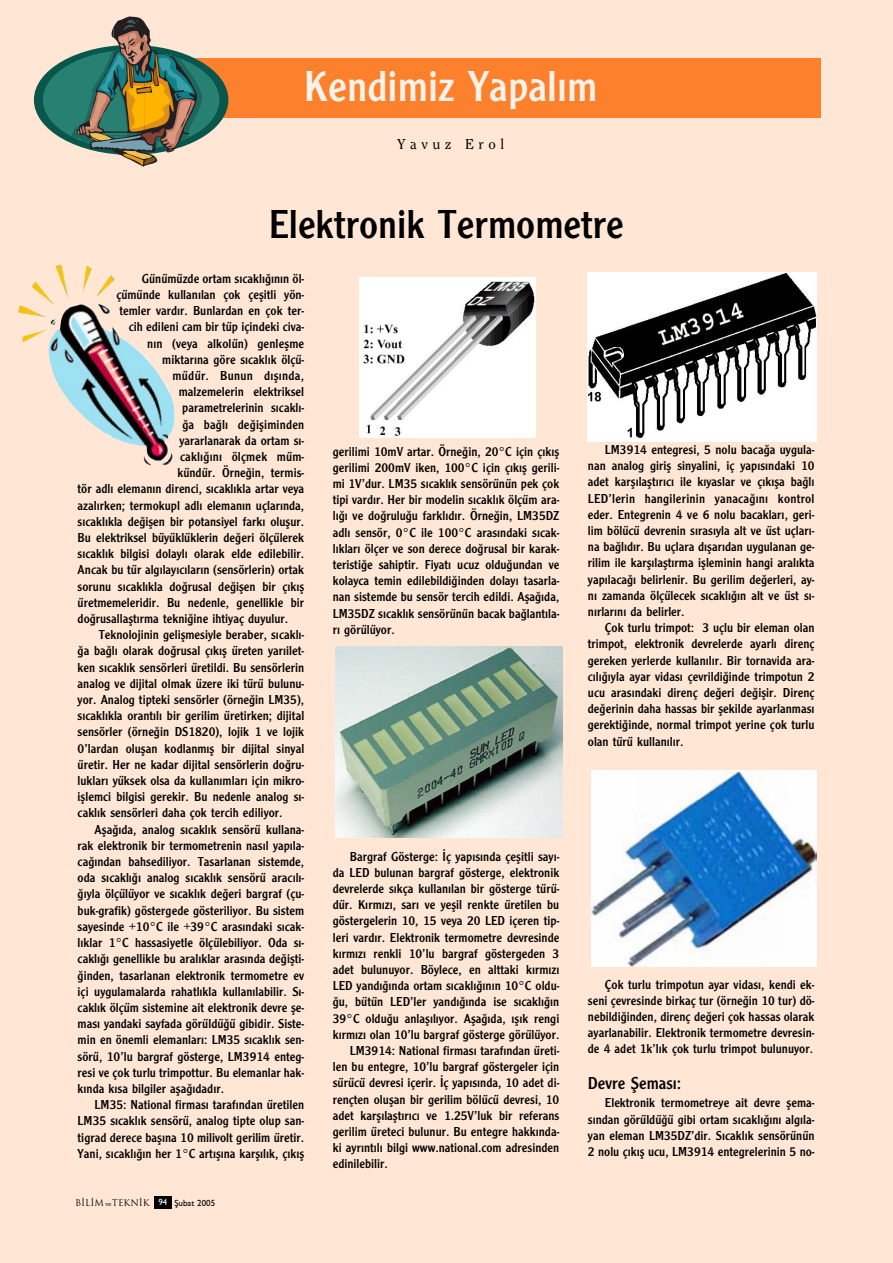
<style>
.page{position:relative;width:893px;height:1263px;background:#ffe6d5}
.page>*{position:absolute;margin:0;border:0;box-sizing:border-box;transform-origin:0 0}
.t1{font:45px "Clearface Gothic";color:#fff2ea}
.t2{font:42px "Clearface Gothic";color:#000}
.t3{font:18px "Clearface Gothic";color:#000}
.t4{font:500 15px "Clearface";letter-spacing:.3em;color:#000}
.t5{font:13.5px/16.2px "Clearface Gothic";color:#000;text-align:justify}
.t6{font:13.5px "Clearface Gothic";letter-spacing:.02em;color:#000}
.t7{font:9px "Trajan Plain";color:#000}
.s1{font-family:"Bookman Old Style";font-size:6px}
.s2{font-family:"Gill Sans";font-weight:500;color:#fff}
.s3{font-family:"Gill Sans";font-weight:500}
</style>
<div class="page">
<div style="left:81px;top:58px;width:740px;height:59px;background:#fd802c"></div>
<div style="left:34px;top:45px;width:194px;height:110px;background:#09564d;border-radius:50%"></div>
<div style="left:43px;top:50px;width:176px;height:100px;background:#278071;border-radius:50%"></div>
<svg style="left:71px;top:16px;width:132px;height:151px"></svg>
<div style="left:154px;top:1196px;width:17px;height:13px;background:#000"></div>
<img style="left:18px;top:264px;width:157px;height:202px">
<img style="left:359px;top:277px;width:176px;height:160px">
<img style="left:335px;top:647px;width:227px;height:190px">
<img style="left:587px;top:273px;width:229px;height:169px">
<img style="left:592px;top:771px;width:224px;height:196px">
<h1 class="t1" style="left:304px;top:59px;width:295px">Kendimiz Yapal›m</h1>
<p class="t4" style="left:397px;top:135px;width:109px">Yavuz Erol</p>
<h2 class="t2" style="left:269px;top:199px;width:357px">Elektronik Termometre</h2>
<p class="t5" style="left:142px;top:270px;width:164px">Günümüzde ortam s›cakl›¤›n›n öl-</p>
<p class="t5" style="left:116px;top:286px;width:189px">çümünde kullan›lan çok çeflitli yön-</p>
<p class="t5" style="left:119px;top:302px;width:186px">temler vard›r. Bunlardan en çok ter-</p>
<p class="t5" style="left:129px;top:319px;width:177px">cih edileni cam bir tüp içindeki civa-</p>
<p class="t5" style="left:147px;top:335px;width:158px">n›n (veya alkolün) genleflme</p>
<p class="t5" style="left:162px;top:351px;width:144px">miktar›na göre s›cakl›k ölçü-</p>
<p class="t6" style="left:173px;top:367px;width:133px">müdür. Bunun d›fl›nda,</p>
<p class="t5" style="left:179px;top:383px;width:127px">malzemelerin elektriksel</p>
<p class="t5" style="left:182px;top:400px;width:124px">parametrelerinin s›cakl›-</p>
<p class="t5" style="left:182px;top:416px;width:123px">¤a ba¤l› de¤ifliminden</p>
<p class="t5" style="left:179px;top:432px;width:126px">yararlanarak da ortam s›-</p>
<p class="t5" style="left:180px;top:448px;width:126px">cakl›¤›n› ölçmek müm-</p>
<p class="t5" style="left:177px;top:464px;width:128px">kündür. Örne¤in, termis-</p>
<p class="t5" style="left:78px;top:481px;width:228px">tör adl› eleman›n direnci, s›cakl›kla artar veya</p>
<p class="t5" style="left:78px;top:497px;width:228px">azal›rken; termokupl adl› eleman›n uçlar›nda,</p>
<p class="t5" style="left:78px;top:513px;width:228px">s›cakl›kla de¤iflen bir potansiyel fark› oluflur.</p>
<p class="t5" style="left:78px;top:529px;width:228px">Bu elektriksel büyüklüklerin de¤eri ölçülerek</p>
<p class="t5" style="left:78px;top:545px;width:228px">s›cakl›k bilgisi dolayl› olarak elde edilebilir.</p>
<p class="t5" style="left:78px;top:562px;width:228px">Ancak bu tür alg›lay›c›lar›n (sensörlerin) ortak</p>
<p class="t5" style="left:78px;top:578px;width:228px">sorunu s›cakl›kla do¤rusal de¤iflen bir ç›k›fl</p>
<p class="t5" style="left:78px;top:594px;width:228px">üretmemeleridir. Bu nedenle, genellikle bir</p>
<p class="t5" style="left:78px;top:610px;width:212px">do¤rusallaflt›rma tekni¤ine ihtiyaç duyulur.</p>
<p class="t5" style="left:99px;top:626px;width:207px">Teknolojinin geliflmesiyle beraber, s›cakl›-</p>
<p class="t5" style="left:78px;top:643px;width:228px">¤a ba¤l› olarak do¤rusal ç›k›fl üreten yar›ilet-</p>
<p class="t5" style="left:78px;top:659px;width:228px">ken s›cakl›k sensörleri üretildi. Bu sensörlerin</p>
<p class="t5" style="left:78px;top:675px;width:228px">analog ve dijital olmak üzere iki türü bulunu-</p>
<p class="t5" style="left:78px;top:691px;width:228px">yor. Analog tipteki sensörler (örne¤in LM35),</p>
<p class="t5" style="left:78px;top:707px;width:228px">s›cakl›kla orant›l› bir gerilim üretirken; dijital</p>
<p class="t5" style="left:78px;top:724px;width:228px">sensörler (örne¤in DS1820), lojik 1 ve lojik</p>
<p class="t5" style="left:78px;top:740px;width:228px">0’lardan oluflan kodlanm›fl bir dijital sinyal</p>
<p class="t5" style="left:78px;top:756px;width:228px">üretir. Her ne kadar dijital sensörlerin do¤ru-</p>
<p class="t5" style="left:78px;top:772px;width:228px">luklar› yüksek olsa da kullan›mlar› için mikro-</p>
<p class="t5" style="left:78px;top:788px;width:228px">ifllemci bilgisi gerekir. Bu nedenle analog s›-</p>
<p class="t5" style="left:78px;top:805px;width:206px">cakl›k sensörleri daha çok tercih ediliyor.</p>
<p class="t5" style="left:95px;top:821px;width:211px">Afla¤›da, analog s›cakl›k sensörü kullana-</p>
<p class="t5" style="left:78px;top:837px;width:228px">rak elektronik bir termometrenin nas›l yap›la-</p>
<p class="t5" style="left:78px;top:853px;width:228px">ca¤›ndan bahsediliyor. Tasarlanan sistemde,</p>
<p class="t5" style="left:78px;top:869px;width:228px">oda s›cakl›¤› analog s›cakl›k sensörü arac›l›-</p>
<p class="t5" style="left:78px;top:886px;width:228px">¤›yla ölçülüyor ve s›cakl›k de¤eri bargraf (çu-</p>
<p class="t5" style="left:78px;top:902px;width:228px">buk-grafik) göstergede gösteriliyor. Bu sistem</p>
<p class="t5" style="left:78px;top:918px;width:228px">sayesinde +10°C ile +39°C aras›ndaki s›cak-</p>
<p class="t5" style="left:78px;top:934px;width:228px">l›klar 1°C hassasiyetle ölçülebiliyor. Oda s›-</p>
<p class="t5" style="left:78px;top:950px;width:228px">cakl›¤› genellikle bu aral›klar aras›nda de¤iflti-</p>
<p class="t5" style="left:78px;top:967px;width:228px">¤inden, tasarlanan elektronik termometre ev</p>
<p class="t5" style="left:78px;top:983px;width:228px">içi uygulamalarda rahatl›kla kullan›labilir. S›-</p>
<p class="t5" style="left:78px;top:999px;width:228px">cakl›k ölçüm sistemine ait elektronik devre fle-</p>
<p class="t5" style="left:78px;top:1015px;width:228px">mas› yandaki sayfada görüldü¤ü gibidir. Siste-</p>
<p class="t5" style="left:78px;top:1031px;width:228px">min en önemli elemanlar›: LM35 s›cakl›k sen-</p>
<p class="t5" style="left:78px;top:1048px;width:228px">sörü, 10’lu bargraf gösterge, LM3914 enteg-</p>
<p class="t5" style="left:78px;top:1064px;width:228px">resi ve çok turlu trimpottur. Bu elemanlar hak-</p>
<p class="t5" style="left:78px;top:1080px;width:148px">k›nda k›sa bilgiler afla¤›dad›r.</p>
<p class="t5" style="left:95px;top:1096px;width:211px">LM35: National firmas› taraf›ndan üretilen</p>
<p class="t5" style="left:78px;top:1112px;width:228px">LM35 s›cakl›k sensörü, analog tipte olup san-</p>
<p class="t5" style="left:78px;top:1129px;width:228px">tigrad derece bafl›na 10 milivolt gerilim üretir.</p>
<p class="t5" style="left:78px;top:1145px;width:228px">Yani, s›cakl›¤›n her 1°C art›fl›na karfl›l›k, ç›k›fl</p>
<p class="t7" style="left:75px;top:1199px;width:142px">B‹L‹M <span class="s1">ve</span>TEKN‹K <span class="s2">94</span> <span class="s3">fiubat 2005</span></p>
<p class="t5" style="left:333px;top:443px;width:228px">gerilimi 10mV artar. Örne¤in, 20°C için ç›k›fl gerilimi 200mV iken, 100°C için ç›k›fl gerili&shy;mi 1V’dur. LM35 s›cakl›k sensörünün pek çok tipi vard›r. Her bir modelin s›cakl›k ölçüm ara&shy;l›¤› ve do¤rulu¤u farkl›d›r. Örne¤in, LM35DZ adl› sensör, 0°C ile 100°C aras›ndaki s›cak&shy;l›klar› ölçer ve son derece do¤rusal bir karak&shy;teristi¤e sahiptir. Fiyat› ucuz oldu¤undan ve kolayca temin edilebildi¤inden dolay› tasarla&shy;nan sistemde bu sensör tercih edildi. Afla¤›da, LM35DZ s›cakl›k sensörünün bacak ba¤lant›la&shy;r› görülüyor.</p>
<p class="t5" style="left:588px;top:441px;width:228px;text-indent:17px">LM3914 entegresi, 5 nolu baca¤a uygula&shy;nan analog girifl sinyalini, iç yap›s›ndaki 10 adet karfl›laflt›r›c› ile k›yaslar ve ç›k›fla ba¤l› LED’lerin hangilerinin yanaca¤›n› kontrol eder. Entegrenin 4 ve 6 nolu bacaklar›, geri&shy;lim bölücü devrenin s›ras›yla alt ve üst uçlar›- na ba¤l›d›r. Bu uçlara d›flar›dan uygulanan ge&shy;rilim ile karfl›laflt›rma iflleminin hangi aral›kta yap›laca¤› belirlenir. Bu gerilim de¤erleri, ay&shy;n› zamanda ölçülecek s›cakl›¤›n alt ve üst s›- n›rlar›n› da belirler.</p>
<p class="t5" style="left:588px;top:619px;width:228px;text-indent:17px">Çok turlu trimpot: 3 uçlu bir eleman olan trimpot, elektronik devrelerde ayarl› direnç gereken yerlerde kullan›l›r. Bir tornavida ara&shy;c›l›¤›yla ayar vidas› çevrildi¤inde trimpotun 2 ucu aras›ndaki direnç de¤eri de¤iflir. Direnç de¤erinin daha hassas bir flekilde ayarlanmas› gerekti¤inde, normal trimpot yerine çok turlu olan türü kullan›l›r.</p>
<p class="t5" style="left:350px;top:848px;width:211px">Bargraf Gösterge: ‹ç yap›s›nda çeflitli say›-</p>
<p class="t5" style="left:333px;top:864px;width:228px">da LED bulunan bargraf gösterge, elektronik</p>
<p class="t5" style="left:333px;top:880px;width:228px">devrelerde s›kça kullan›lan bir gösterge türü-</p>
<p class="t5" style="left:333px;top:896px;width:228px">dür. K›rm›z›, sar› ve yeflil renkte üretilen bu</p>
<p class="t5" style="left:333px;top:913px;width:228px">göstergelerin 10, 15 veya 20 LED içeren tip-</p>
<p class="t5" style="left:333px;top:929px;width:228px">leri vard›r. Elektronik termometre devresinde</p>
<p class="t5" style="left:333px;top:945px;width:228px">k›rm›z› renkli 10’lu bargraf göstergeden 3</p>
<p class="t5" style="left:333px;top:961px;width:228px">adet bulunuyor. Böylece, en alttaki k›rm›z›</p>
<p class="t5" style="left:333px;top:977px;width:228px">LED yand›¤›nda ortam s›cakl›¤›n›n 10°C oldu-</p>
<p class="t5" style="left:333px;top:994px;width:228px">¤u, bütün LED’ler yand›¤›nda ise s›cakl›¤›n</p>
<p class="t5" style="left:333px;top:1010px;width:228px">39°C oldu¤u anlafl›l›yor. Afla¤›da, ›fl›k rengi</p>
<p class="t5" style="left:333px;top:1026px;width:228px">k›rm›z› olan 10’lu bargraf gösterge görülüyor.</p>
<p class="t5" style="left:350px;top:1042px;width:211px">LM3914: National firmas› taraf›ndan üreti-</p>
<p class="t5" style="left:333px;top:1058px;width:228px">len bu entegre, 10’lu bargraf göstergeler için</p>
<p class="t5" style="left:333px;top:1075px;width:228px">sürücü devresi içerir. ‹ç yap›s›nda, 10 adet di-</p>
<p class="t5" style="left:333px;top:1091px;width:228px">rençten oluflan bir gerilim bölücü devresi, 10</p>
<p class="t5" style="left:333px;top:1107px;width:228px">adet karfl›laflt›r›c› ve 1.25V’luk bir referans</p>
<p class="t5" style="left:333px;top:1123px;width:228px">gerilim üreteci bulunur. Bu entegre hakk›nda-</p>
<p class="t5" style="left:333px;top:1139px;width:228px">ki ayr›nt›l› bilgi www.national.com adresinden</p>
<p class="t5" style="left:333px;top:1156px;width:57px">edinilebilir.</p>
<p class="t5" style="left:588px;top:976px;width:228px;text-indent:17px">Çok turlu trimpotun ayar vidas›, kendi ek&shy;seni çevresinde birkaç tur (örne¤in 10 tur) dö&shy;nebildi¤inden, direnç de¤eri çok hassas olarak ayarlanabilir. Elektronik termometre devresin&shy;de 4 adet 1k’l›k çok turlu trimpot bulunuyor.</p>
<h3 class="t3" style="left:588px;top:1072px;width:95px">Devre fiemas›:</h3>
<p class="t5" style="left:588px;top:1094px;width:228px;text-indent:17px">Elektronik termometreye ait devre flema&shy;s›ndan görüldü¤ü gibi ortam s›cakl›¤›n› alg›la&shy;yan eleman LM35DZ’dir. S›cakl›k sensörünün 2 nolu ç›k›fl ucu, LM3914 entegrelerinin 5 no-</p>
</div>
